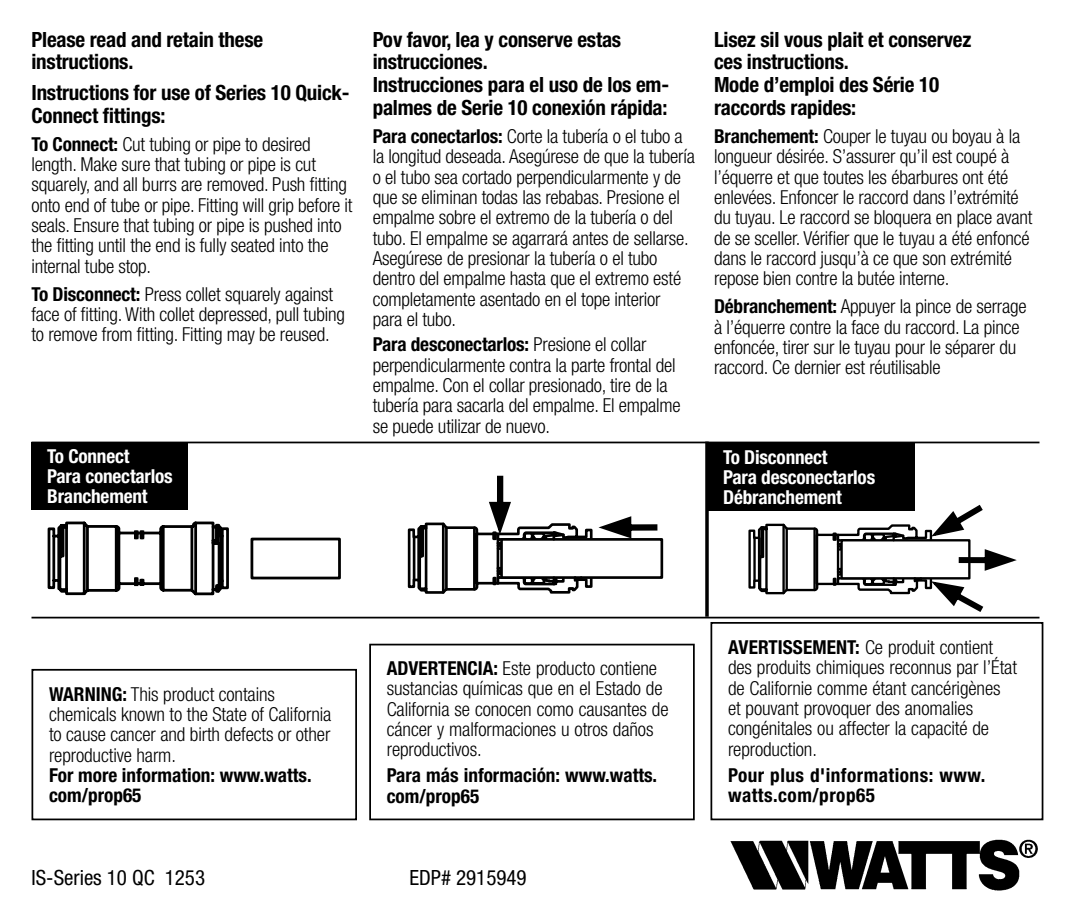
<style>
.page{position:relative;width:1071px;height:923px;background:#fff}
.page>*{position:absolute;margin:0;border:0;box-sizing:border-box;transform-origin:0 0}
.t1{font:700 condensed 21px/22.8px "Helvetica Neue LT Std";letter-spacing:-.01em;color:#000}
.t2{font:condensed 21px "Helvetica Neue LT Std";color:#000}
.t3{font:300 condensed 19.25px/20.3px "Helvetica Neue LT Std";letter-spacing:-.01em;color:#000}
.t4{font:700 condensed 19.25px/20.3px "Helvetica Neue LT Std";letter-spacing:-.01em;color:#fff}
.t5{font:700 condensed 19.25px/20.3px "Helvetica Neue LT Std";color:#000}
.t6{font:700 condensed 19.25px/20.3px "Helvetica Neue LT Std";letter-spacing:.025em;color:#000}
.s1{font-weight:700}
</style>
<div class="page">
<img style="left:730px;top:839px;width:308px;height:52px">
<hr style="left:32px;top:441px;width:1008px;height:2px;background:#000">
<hr style="left:32px;top:616px;width:1008px;height:2px;background:#000">
<svg style="left:47px;top:521px;width:294px;height:75px"></svg>
<div style="left:500px;top:538px;width:163px;height:40px;border:3px solid #000"></div>
<svg style="left:407px;top:475px;width:252px;height:119px"></svg>
<svg style="left:747px;top:504px;width:270px;height:108px"></svg>
<div style="left:32px;top:442px;width:156px;height:67px;background:#000"></div>
<div style="left:707px;top:443px;width:208px;height:67px;background:#000"></div>
<svg style="left:705px;top:441px;width:4px;height:175px"></svg>
<div style="left:32px;top:668px;width:325px;height:152px;border:2px solid #000"></div>
<div style="left:369px;top:643px;width:326px;height:177px;border:2px solid #000"></div>
<div style="left:710px;top:622px;width:333px;height:198px;border:2px solid #000"></div>
<p class="t1" style="left:32px;top:27px;width:233px">Please read and retain these instructions.</p>
<p class="t1" style="left:32px;top:81px;width:320px">Instructions for use of Series 10 Quick-<br>Connect fittings:</p>
<p class="t3" style="left:32px;top:134px;width:323px"><span class="s1">To Connect:</span> Cut tubing or pipe to desired length. Make sure that tubing or pipe is cut squarely, and all burrs are removed. Push fitting onto end of tube or pipe. Fitting will grip before it seals. Ensure that tubing or pipe is pushed into the fitting until the end is fully seated into the internal tube stop.</p>
<p class="t3" style="left:32px;top:284px;width:315px"><span class="s1">To Disconnect:</span> Press collet squarely against face of fitting. With collet depressed, pull tubing to remove from fitting. Fitting may be reused.</p>
<p class="t1" style="left:373px;top:27px;width:298px">Pov favor, lea y conserve estas instrucciones.<br>Instrucciones para el uso de los em&shy;palmes de Serie 10 conexión rápida:</p>
<p class="t3" style="left:373px;top:126px;width:324px"><span class="s1">Para conectarlos:</span> Corte la tubería o el tubo a la longitud deseada. Asegúrese de que la tubería o el tubo sea cortado perpendicularmente y de que se eliminan todas las rebabas. Presione el empalme sobre el extremo de la tubería o del tubo. El empalme se agarrará antes de sellarse.<br>Asegúrese de presionar la tubería o el tubo dentro del empalme hasta que el extremo esté completamente asentado en el tope interior para el tubo.</p>
<p class="t3" style="left:373px;top:334px;width:310px"><span class="s1">Para desconectarlos:</span> Presione el collar perpendicularmente contra la parte frontal del empalme. Con el collar presionado, tire de la tubería para sacarla del empalme. El empalme se puede utilizar de nuevo.</p>
<p class="t1" style="left:714px;top:27px;width:259px">Lisez sil vous plait et conservez ces instructions.<br>Mode d’emploi des Série 10 raccords rapides:</p>
<p class="t3" style="left:714px;top:126px;width:320px"><span class="s1">Branchement:</span> Couper le tuyau ou boyau à la longueur désirée. S’assurer qu’il est coupé à l’équerre et que toutes les ébarbures ont été enlevées. Enfoncer le raccord dans l’extrémité du tuyau. Le raccord se bloquera en place avant de se sceller. Vérifier que le tuyau a été enfoncé dans le raccord jusqu’à ce que son extrémité repose bien contre la butée interne.</p>
<p class="t3" style="left:714px;top:296px;width:314px"><span class="s1">Débranchement:</span> Appuyer la pince de serrage à l’équerre contre la face du raccord. La pince enfoncée, tirer sur le tuyau pour le séparer du raccord. Ce dernier est réutilisable</p>
<p class="t4" style="left:47px;top:445px;width:127px">To Connect<br>Para conectarlos<br>Branchement</p>
<p class="t4" style="left:723px;top:446px;width:154px">To Disconnect<br>Para desconectarlos<br>Débranchement</p>
<p class="t3" style="left:49px;top:683px;width:284px"><span class="s1">WARNING:</span> This product contains chemicals known to the State of California to cause cancer and birth defects or other reproductive harm.</p>
<p class="t5" style="left:49px;top:764px;width:264px">For more information: www.watts. com/prop65</p>
<p class="t3" style="left:387px;top:658px;width:283px"><span class="s1">ADVERTENCIA:</span> Este producto contiene sustancias químicas que en el Estado de California se conocen como causantes de cáncer y malformaciones u otros daños reproductivos.</p>
<p class="t5" style="left:387px;top:765px;width:272px">Para más información: www.watts. com/prop65</p>
<p class="t2" style="left:32px;top:864px;width:175px">IS-Series 10 QC 1253</p>
<p class="t2" style="left:410px;top:864px;width:119px">EDP# 2915949</p>
<p class="t3" style="left:728px;top:637px;width:291px"><span class="s1">AVERTISSEMENT:</span> Ce produit contient des produits chimiques reconnus par l’État de Californie comme étant cancérigènes et pouvant provoquer des anomalies congénitales ou affecter la capacité de reproduction.</p>
<p class="t6" style="left:728px;top:764px;width:259px">Pour plus d'informations: www. watts.com/prop65</p>
</div>
